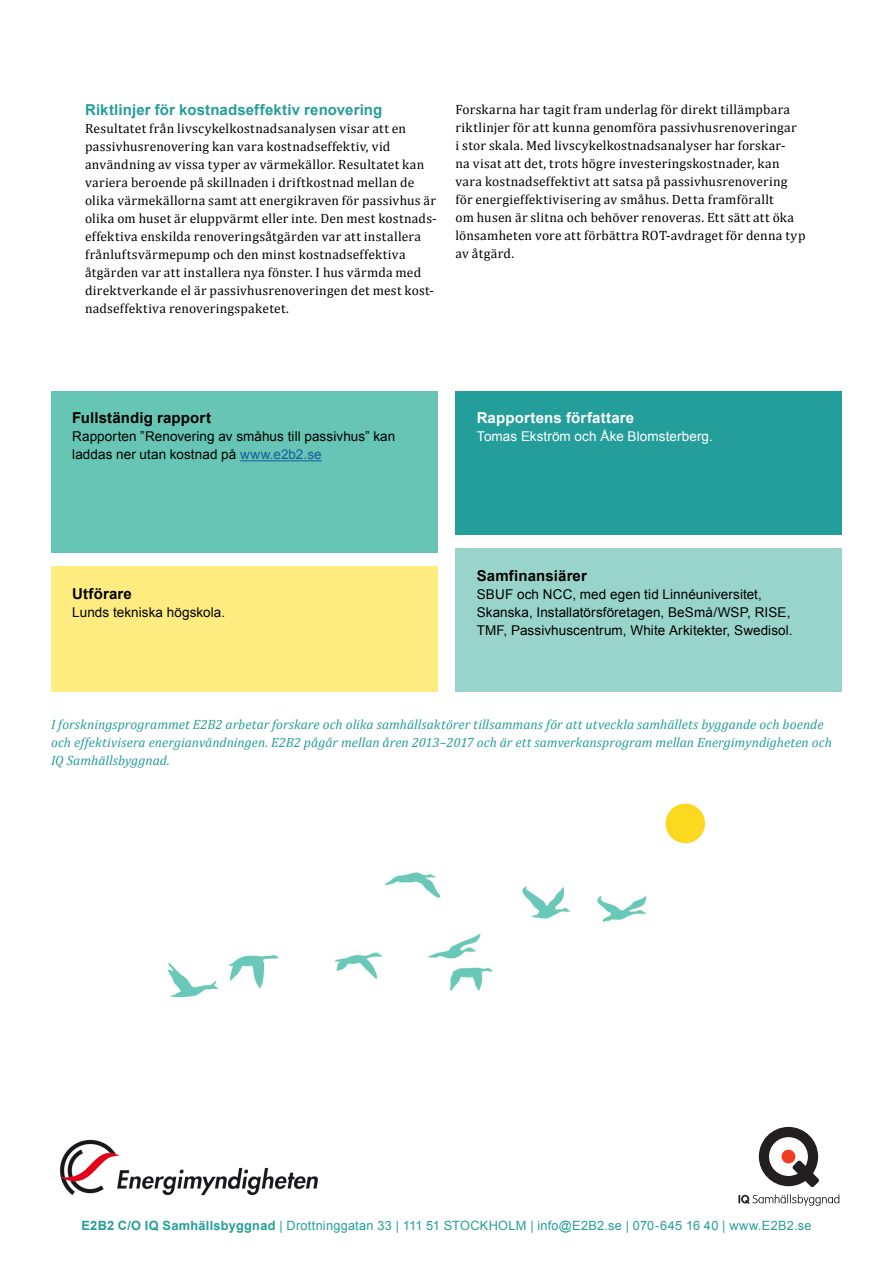
<style>
.page{position:relative;width:893px;height:1263px;background:#fff}
.page>*{position:absolute;margin:0;border:0;box-sizing:border-box;transform-origin:0 0}
._05_Copy_box{font:700 15px "Arial";letter-spacing:.01em;color:#000}
._03_Copy{font:700 15px "Arial";letter-spacing:.01em;color:#249e9b}
._05_Copy_box-2{font:700 15px "Arial";letter-spacing:.01em;color:#fff}
._03_Copy-2{font:13.5px/18px "Cambria";letter-spacing:.02em;color:#000001}
._05_Bullet_list_box{font:italic 13.5px/18px "Cambria";letter-spacing:.005em;color:#249e9b}
._05_Copy_box-3{font:13.5px/18px "Arial";letter-spacing:.005em;color:#000}
._05_Copy_box-4{font:13.5px "Arial";letter-spacing:.01em;color:#fff}
.t1{font:12.75px "Arial";letter-spacing:.02em;color:#249e9b}
.s1{color:#175d9e}
.s2{font-weight:700}
</style>
<div class="page">
<svg style="left:738px;top:1194px;width:101px;height:12px"></svg>
<svg style="left:759px;top:1127px;width:60px;height:60px"></svg>
<div style="left:781px;top:1149px;width:14px;height:14px;background:#ef3e22;border-radius:50%"></div>
<img style="left:59px;top:1139px;width:259px;height:57px">
<div style="left:51px;top:391px;width:387px;height:162px;background:#66c5b4"></div>
<hr style="left:240px;top:460px;width:82px;height:1px;background:#175d9e">
<div style="left:51px;top:567px;width:387px;height:125px;background:#ffec81"></div>
<div style="left:455px;top:391px;width:387px;height:144px;background:#249e9b"></div>
<div style="left:455px;top:548px;width:387px;height:144px;background:#98d4c9"></div>
<img style="left:665px;top:803px;width:40px;height:41px">
<img style="left:168px;top:872px;width:479px;height:126px">
<p class="_03_Copy" style="left:85px;top:100px;width:299px">Riktlinjer för kostnadseffektiv renovering</p>
<p class="_03_Copy-2" style="left:85px;top:119px;width:353px">Resultatet från livscykelkostnadsanalysen visar att en passivhusrenovering kan vara kostnadseffektiv, vid användning av vissa typer av värmekällor. Resultatet kan variera beroende på skillnaden i driftkostnad mellan de olika värmekällorna samt att energikraven för passivhus är olika om huset är eluppvärmt eller inte. Den mest kostnads&shy;effektiva enskilda renoveringsåtgärden var att installera frånluftsvärmepump och den minst kostnadseffektiva åtgärden var att installera nya fönster. I hus värmda med direktverkande el är passivhusrenoveringen det mest kost&shy;nadseffektiva renoveringspaketet.</p>
<p class="_03_Copy-2" style="left:455px;top:100px;width:352px">Forskarna har tagit fram underlag för direkt tillämpbara riktlinjer för att kunna genomföra passivhusrenoveringar<br>i stor skala. Med livscykelkostnadsanalyser har forskar-<br>na visat att det, trots högre investeringskostnader, kan vara kostnadseffektivt att satsa på passivhusrenovering för energieffektivisering av småhus. Detta framförallt<br>om husen är slitna och behöver renoveras. Ett sätt att öka lönsamheten vore att förbättra ROT-avdraget för denna typ av åtgärd.</p>
<p class="_05_Copy_box" style="left:72px;top:408px;width:140px">Fullständig rapport</p>
<p class="_05_Copy_box-3" style="left:72px;top:428px;width:325px">Rapporten ”Renovering av småhus till passivhus” kan laddas ner utan kostnad på <span class="s1">www.e2b2.se</span></p>
<p class="_05_Copy_box-2" style="left:477px;top:408px;width:159px">Rapportens författare</p>
<p class="_05_Copy_box-4" style="left:477px;top:428px;width:238px">Tomas Ekström och Åke Blomsterberg.</p>
<p class="_05_Copy_box" style="left:72px;top:583px;width:61px">Utförare</p>
<p class="_05_Copy_box-3" style="left:72px;top:603px;width:154px">Lunds tekniska högskola.</p>
<p class="_05_Copy_box" style="left:477px;top:565px;width:112px">Samfinansiärer</p>
<p class="_05_Copy_box-3" style="left:477px;top:585px;width:317px">SBUF och NCC, med egen tid Linnéuniversitet,<br>Skanska, Installatörsföretagen, BeSmå/WSP, RISE,<br>TMF, Passivhuscentrum, White Arkitekter, Swedisol.</p>
<p class="_05_Bullet_list_box" style="left:51px;top:715px;width:782px">I forskningsprogrammet E2B2 arbetar forskare och olika samhällsaktörer tillsammans för att utveckla samhällets byggande och boende och effektivisera energianvändningen. E2B2 pågår mellan åren 2013–2017 och är ett samverkansprogram mellan Energimyndigheten och<br>IQ Samhällsbyggnad.</p>
<p class="t1" style="left:81px;top:1217px;width:732px"><span class="s2">E2B2 C/O IQ Samhällsbyggnad</span> | Drottninggatan 33 | 111 51 STOCKHOLM | info@E2B2.se | 070-645 16 40 | www.E2B2.se</p>
</div>
